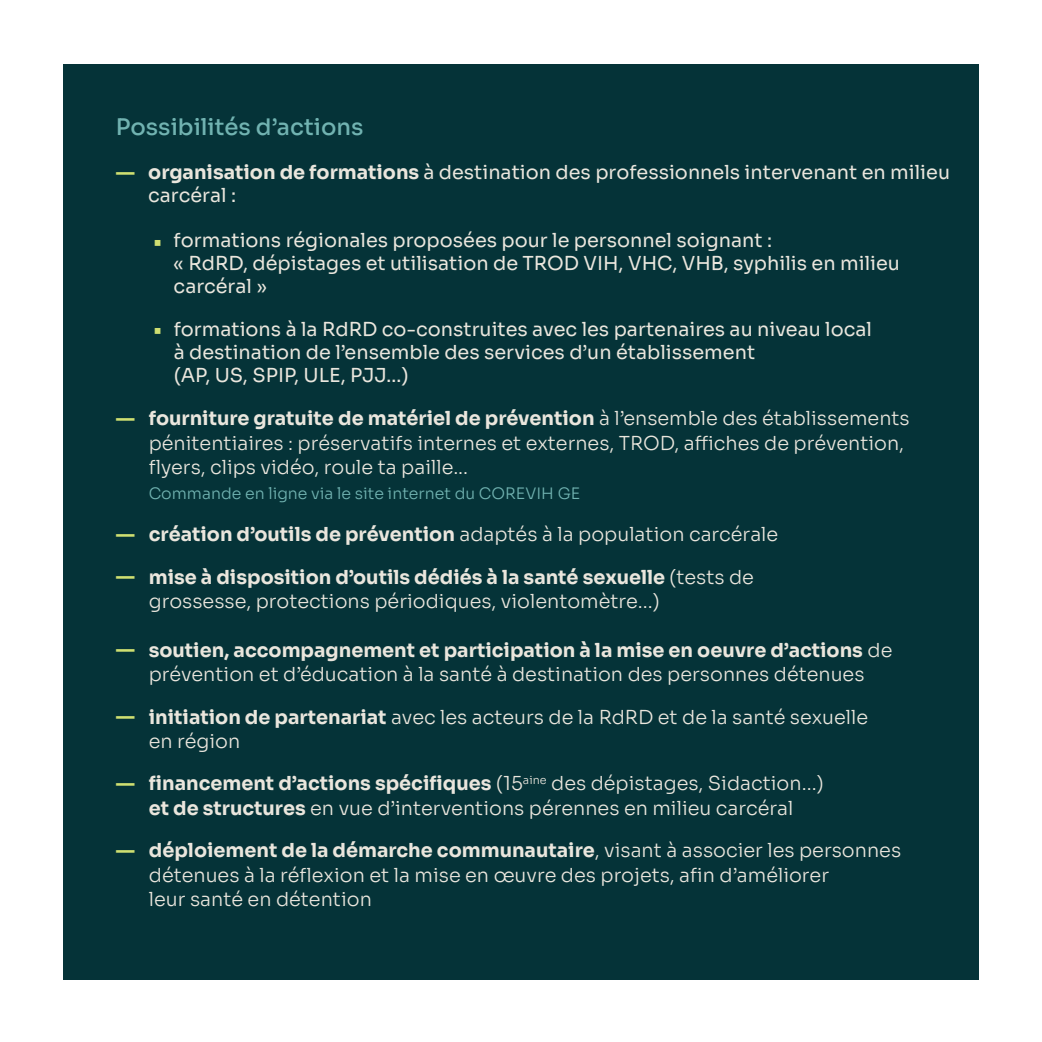
<style>
.page{position:relative;width:1042px;height:1042px;background:#fff}
.page>*{position:absolute;margin:0;border:0;box-sizing:border-box;transform-origin:0 0}
.t1{font:500 22.75px "Sora";color:#71b3b1}
.t2{font:700 21px "Sora";color:#cfdf71}
.t3{font:300 19.25px/24.5px "Sora";color:#eae6dd}
.t4{font:19.25px/23.1px "Sora";color:#eae6dd}
.t5{font:300 15.75px "Sora";color:#71b3b1}
.s1{font-weight:700}
.s2{font-weight:700;font-size:21px;color:#cfdf71}
</style>
<div class="page">
<div style="left:63px;top:64px;width:916px;height:916px;background:#053338"></div>
<p class="t1" style="left:116px;top:108px;width:249px">Possibilités d’actions</p>
<p class="t4" style="left:148px;top:159px;width:803px"><span class="s1">organisation de formations</span> à destination des professionnels intervenant en milieu carcéral :</p>
<p class="t2" style="left:116px;top:156px;width:21px">—</p>
<p class="t2" style="left:116px;top:401px;width:21px">—</p>
<p class="t2" style="left:153px;top:223px;width:11px">•</p>
<p class="t2" style="left:153px;top:312px;width:11px">•</p>
<p class="t4" style="left:174px;top:226px;width:728px">formations régionales proposées pour le personnel soignant :<br>« RdRD, dépistages et utilisation de TROD VIH, VHC, VHB, syphilis en milieu carcéral »</p>
<p class="t4" style="left:174px;top:315px;width:700px">formations à la RdRD co-construites avec les partenaires au niveau local à destination de l’ensemble des services d’un établissement<br>(AP, US, SPIP, ULE, PJJ…)</p>
<p class="t3" style="left:149px;top:404px;width:762px"><span class="s1">fourniture gratuite de matériel de prévention</span> à l’ensemble des établissements pénitentiaires : préservatifs internes et externes, TROD, affiches de prévention, flyers, clips vidéo, roule ta paille...</p>
<p class="t5" style="left:149px;top:480px;width:433px">Commande en ligne via le site internet du COREVIH GE</p>
<p class="t3" style="left:116px;top:520px;width:664px"><span class="s2">—</span> <span class="s1">création d’outils de prévention</span> adaptés à la population carcérale</p>
<p class="t3" style="left:149px;top:563px;width:606px"><span class="s1">mise à disposition d’outils dédiés à la santé sexuelle</span> (tests de grossesse, protections périodiques, violentomètre...)</p>
<p class="t2" style="left:116px;top:560px;width:21px">—</p>
<p class="t2" style="left:116px;top:633px;width:21px">—</p>
<p class="t2" style="left:116px;top:700px;width:21px">—</p>
<p class="t2" style="left:116px;top:767px;width:21px">—</p>
<p class="t2" style="left:116px;top:834px;width:21px">—</p>
<p class="t3" style="left:149px;top:636px;width:745px"><span class="s1">soutien, accompagnement et participation à la mise en oeuvre d’actions</span> de prévention et d’éducation à la santé à destination des personnes détenues</p>
<p class="t3" style="left:149px;top:702px;width:721px"><span class="s1">initiation de partenariat</span> avec les acteurs de la RdRD et de la santé sexuelle en région</p>
<p class="t3" style="left:149px;top:769px;width:676px"><span class="s1">financement d’actions spécifiques</span> (15<sup>aine</sup> des dépistages, Sidaction...) <span class="s1">et de structures</span> en vue d’interventions pérennes en milieu carcéral</p>
<p class="t3" style="left:149px;top:836px;width:754px"><span class="s1">déploiement de la démarche communautaire</span>, visant à associer les personnes détenues à la réflexion et la mise en œuvre des projets, afin d’améliorer<br>leur santé en détention</p>
</div>
